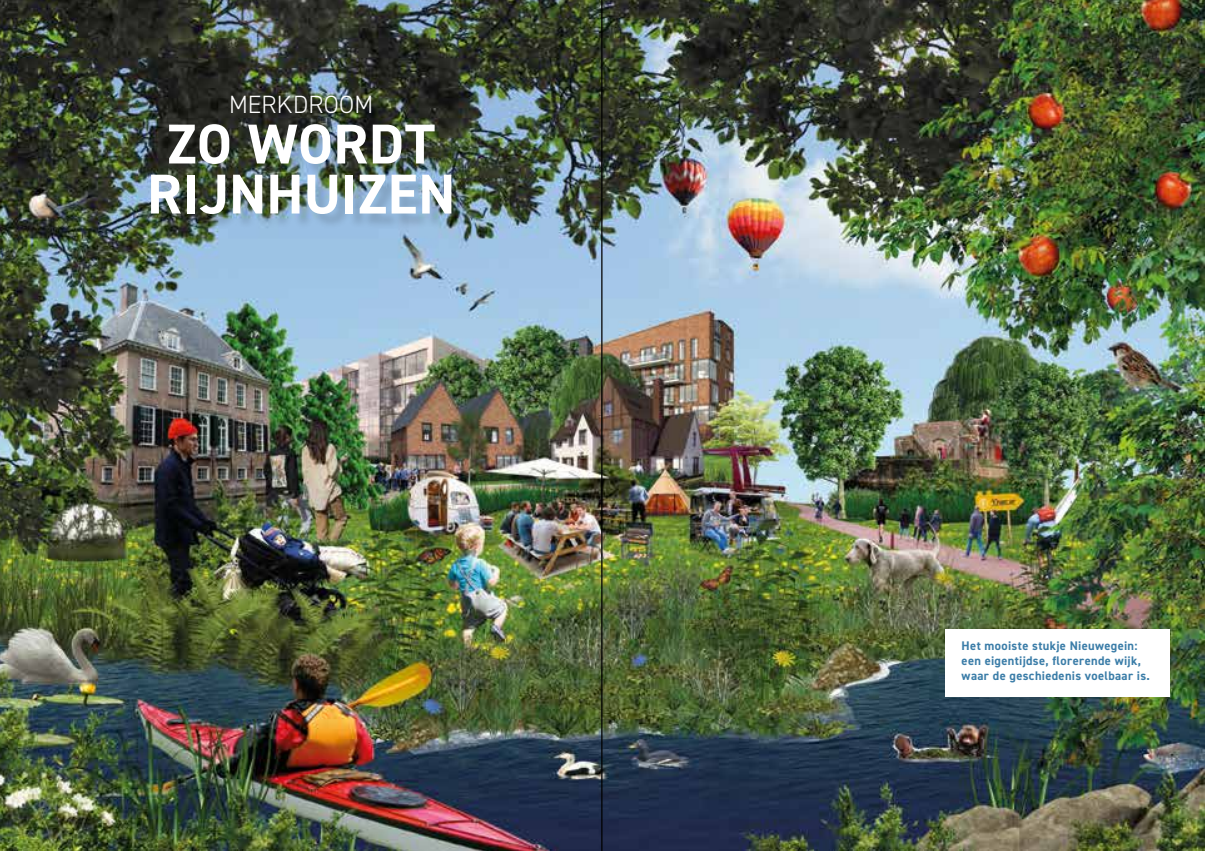
<style>
.page{position:relative;width:1205px;height:851px;background:#fff}
.page>*{position:absolute;margin:0;border:0;box-sizing:border-box;transform-origin:0 0}
.t1{font:700 56.25px/50px "DIN2014";letter-spacing:.005em;color:#fff;text-align:center}
.t2{font:300 25px "DIN2014";letter-spacing:.01em;color:#fff}
.t3{font:700 12.5px/15px "DIN2014";letter-spacing:.03em;color:#3b7da8}
</style>
<div class="page">
<img style="left:0;top:0;width:1205px;height:850px">
<hr style="left:601px;top:0;width:1px;height:850px;background:#000">
<div style="left:945px;top:629px;width:224px;height:67px;background:#fff"></div>
<div style="left:154px;top:99px;width:312px;height:130px;background:#000;opacity:.15"></div>
<p class="t2" style="left:229px;top:90px;width:146px">MERKDROOM</p>
<p class="t1" style="left:147px;top:118px;width:310px">ZO WORDT<br>RIJNHUIZEN</p>
<p class="t3" style="left:961px;top:637px;width:190px">Het mooiste stukje Nieuwegein: een eigentijdse, florerende wijk, waar de geschiedenis voelbaar is.</p>
</div>
